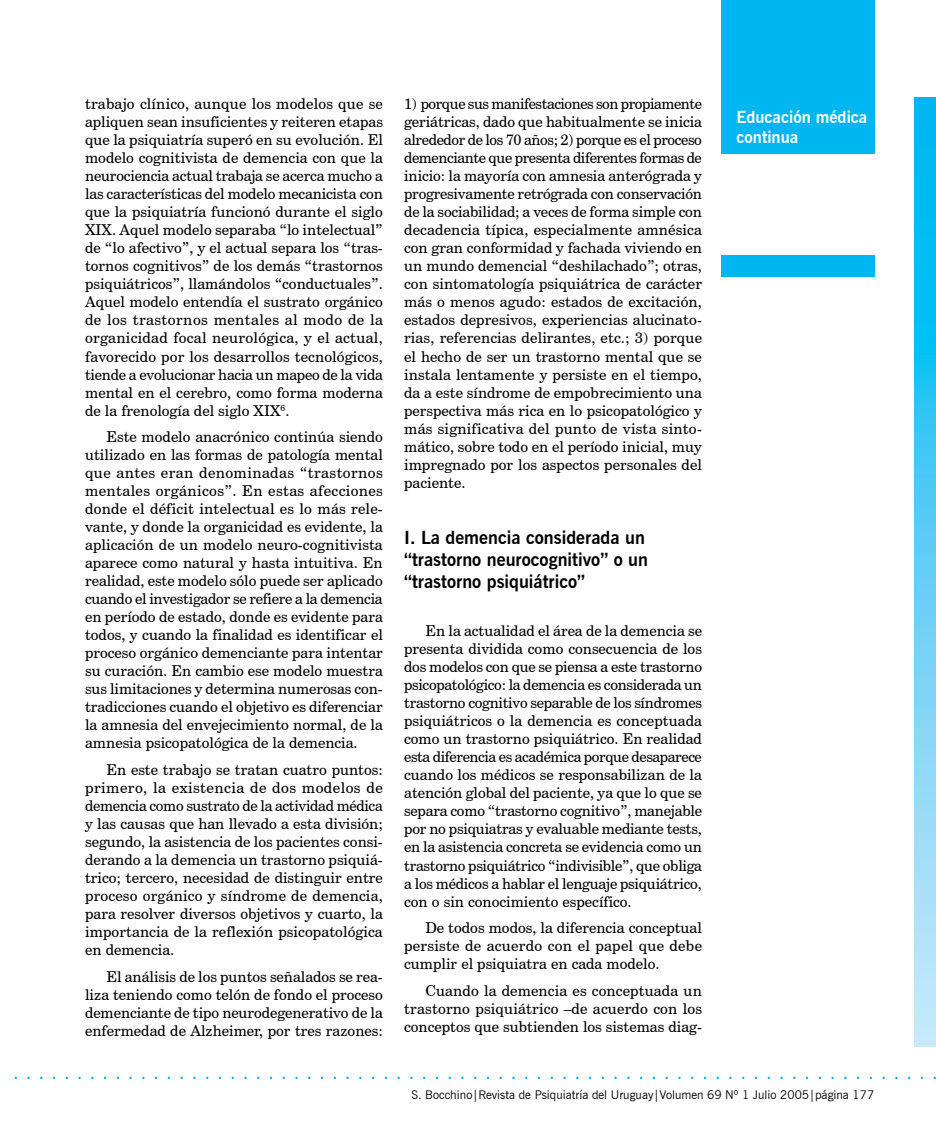
<style>
.page{position:relative;width:936px;height:1132px;background:#fff}
.page>*{position:absolute;margin:0;border:0;box-sizing:border-box;transform-origin:0 0}
.t1{font:700 18px/21.6px "News Gothic BT";color:#000}
.t2{font:700 16.5px/19.8px "News Gothic BT";color:#fff}
.t3{font:15px/18px "Century Schoolbook BT";color:#000;text-align:justify}
.t4{font:12px "News Gothic BT";color:#000}
</style>
<div class="page">
<div style="left:721px;top:0;width:153px;height:153px;background:#00b6f1"></div>
<div style="left:721px;top:255px;width:153px;height:21px;background:#00b6f1"></div>
<svg style="left:914px;top:98px;width:21px;height:948px"></svg>
<p class="t3" style="left:85px;top:95px;width:299px">trabajo clínico, aunque los modelos que se apliquen sean insuficientes y reiteren etapas que la psiquiatría superó en su evolución. El modelo cognitivista de demencia con que la neurociencia actual trabaja se acerca mucho a las características del modelo mecanicista con que la psiquiatría funcionó durante el siglo XIX. Aquel modelo separaba “lo intelectual” de “lo afectivo”, y el actual separa los “tras&shy;tornos cognitivos” de los demás “trastornos psiquiátricos”, llamándolos “conductuales”.<br>Aquel modelo entendía el sustrato orgánico de los trastornos mentales al modo de la organicidad focal neurológica, y el actual, favorecido por los desarrollos tecnológicos, tiende a evolucionar hacia un mapeo de la vida mental en el cerebro, como forma moderna de la frenología del siglo XIX<sup>6</sup>.</p>
<p class="t3" style="left:85px;top:427px;width:299px;text-indent:21px">Este modelo anacrónico continúa siendo utilizado en las formas de patología mental que antes eran denominadas “trastornos mentales orgánicos”. En estas afecciones donde el déficit intelectual es lo más rele&shy;vante, y donde la organicidad es evidente, la aplicación de un modelo neuro-cognitivista aparece como natural y hasta intuitiva. En realidad, este modelo sólo puede ser aplicado cuando el investigador se refiere a la demencia en período de estado, donde es evidente para todos, y cuando la finalidad es identificar el proceso orgánico demenciante para intentar su curación. En cambio ese modelo muestra sus limitaciones y determina numerosas con&shy;tradicciones cuando el objetivo es diferenciar la amnesia del envejecimiento normal, de la amnesia psicopatológica de la demencia.</p>
<p class="t3" style="left:85px;top:760px;width:299px;text-indent:21px">En este trabajo se tratan cuatro puntos: primero, la existencia de dos modelos de demencia como sustrato de la actividad médica y las causas que han llevado a esta división; segundo, la asistencia de los pacientes consi&shy;derando a la demencia un trastorno psiquiá&shy;trico; tercero, necesidad de distinguir entre proceso orgánico y síndrome de demencia, para resolver diversos objetivos y cuarto, la importancia de la reflexión psicopatológica en demencia.</p>
<p class="t3" style="left:85px;top:966px;width:299px;text-indent:21px">El análisis de los puntos señalados se rea&shy;liza teniendo como telón de fondo el proceso demenciante de tipo neurodegenerativo de la enfermedad de Alzheimer, por tres razones:</p>
<p class="t3" style="left:404px;top:95px;width:299px">1) porque sus manifestaciones son propiamente geriátricas, dado que habitualmente se inicia alrededor de los 70 años; 2) porque es el proceso demenciante que presenta diferentes formas de inicio: la mayoría con amnesia anterógrada y progresivamente retrógrada con conservación de la sociabilidad; a veces de forma simple con decadencia típica, especialmente amnésica con gran conformidad y fachada viviendo en un mundo demencial “deshilachado”; otras, con sintomatología psiquiátrica de carácter más o menos agudo: estados de excitación, estados depresivos, experiencias alucinato&shy;rias, referencias delirantes, etc.; 3) porque el hecho de ser un trastorno mental que se instala lentamente y persiste en el tiempo, da a este síndrome de empobrecimiento una perspectiva más rica en lo psicopatológico y más significativa del punto de vista sinto&shy;mático, sobre todo en el período inicial, muy impregnado por los aspectos personales del paciente.</p>
<p class="t1" style="left:404px;top:526px;width:245px">I. La demencia considerada un “trastorno neurocognitivo” o un “trastorno psiquiátrico”</p>
<p class="t3" style="left:404px;top:621px;width:299px;text-indent:21px">En la actualidad el área de la demencia se presenta dividida como consecuencia de los dos modelos con que se piensa a este trastorno psicopatológico: la demencia es considerada un trastorno cognitivo separable de los síndromes psiquiátricos o la demencia es conceptuada como un trastorno psiquiátrico. En realidad esta diferencia es académica porque desaparece cuando los médicos se responsabilizan de la atención global del paciente, ya que lo que se separa como “trastorno cognitivo”, manejable por no psiquiatras y evaluable mediante tests, en la asistencia concreta se evidencia como un trastorno psiquiátrico “indivisible”, que obliga a los médicos a hablar el lenguaje psiquiátrico, con o sin conocimiento específico.</p>
<p class="t3" style="left:404px;top:918px;width:299px;text-indent:21px">De todos modos, la diferencia conceptual persiste de acuerdo con el papel que debe cumplir el psiquiatra en cada modelo.</p>
<p class="t3" style="left:404px;top:980px;width:299px;text-indent:21px">Cuando la demencia es conceptuada un trastorno psiquiátrico –de acuerdo con los conceptos que subtienden los sistemas diag-</p>
<p class="t2" style="left:736px;top:107px;width:132px">Educación médica continua</p>
<p class="t4" style="left:411px;top:1086px;width:464px">S. Bocchino|Revista de Psiquiatría del Uruguay|Volumen 69 Nº 1 Julio 2005|página 177</p>
</div>
